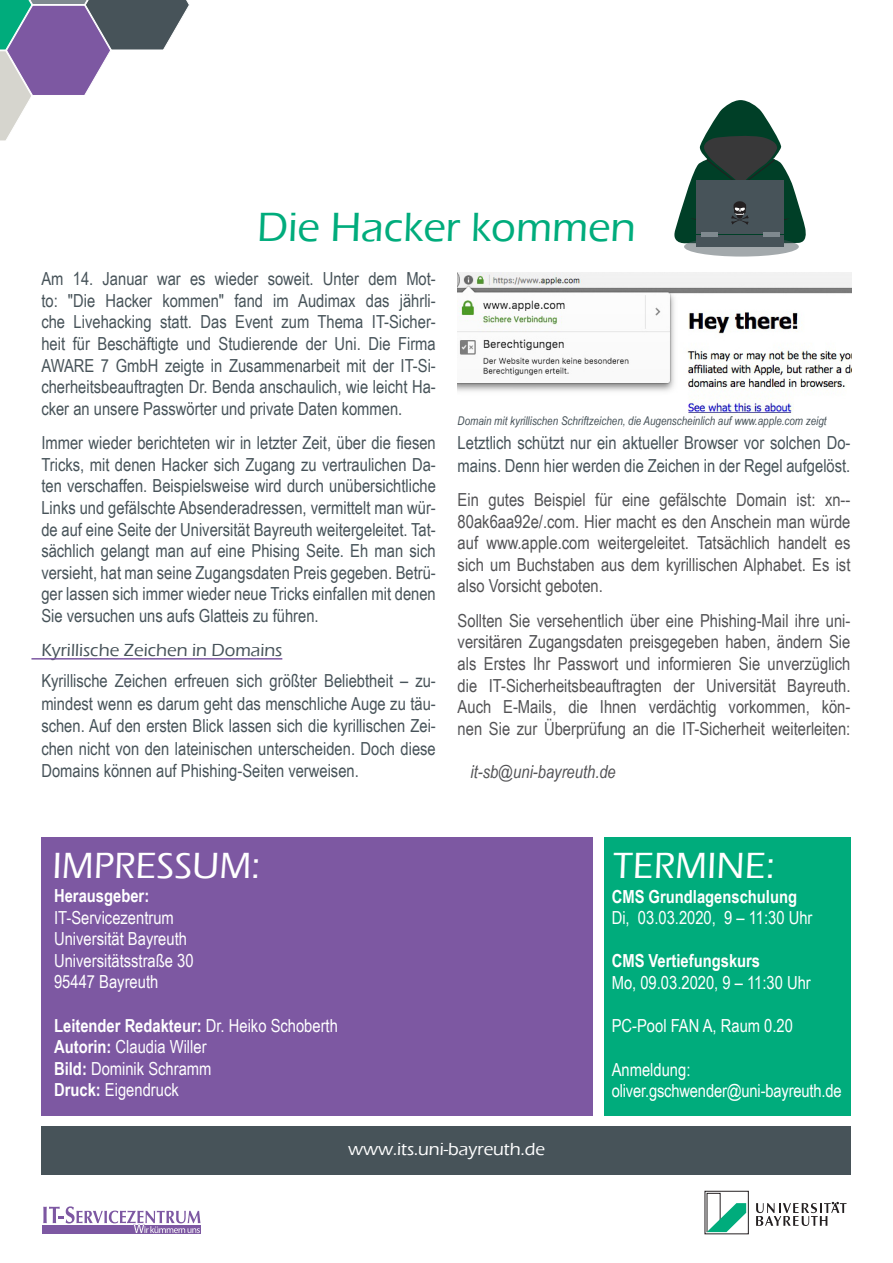
<style>
.page{position:relative;width:893px;height:1263px;background:#fff}
.page>*{position:absolute;margin:0;border:0;box-sizing:border-box;transform-origin:0 0}
.t1{font:500 42px "Eras ITC";color:#00ac7c}
.t2{font:500 37.5px "Eras ITC";color:#fff}
.Fließtext{font:18px/21.6px "Arial Narrow";color:#475359;text-align:justify}
.Fließtext-2{font:18px/21.6px "Arial Narrow";color:#535355;text-align:justify}
.t3{font:18px/21.6px "Arial Narrow";color:#fff}
.t4{font:700 18px "Arial Narrow";color:#fff}
.Fließtext-3{font:500 18px "Eras ITC";color:#475359}
.t5{font:500 18px "Eras ITC";color:#fff}
.Fließtext-4{font:italic 18px "Arial Narrow";color:#535355}
.t6{font:italic 12px "Arial Narrow";color:#475359}
.s1{font-weight:400}
.s2{font-weight:700}
</style>
<div class="page">
<svg style="left:0;top:0;width:189px;height:141px"></svg>
<div style="left:43px;top:1225px;width:158px;height:9px;background:#7d58a2"></div>
<svg style="left:43px;top:1206px;width:157px;height:27px"></svg>
<svg style="left:707px;top:1193px;width:39px;height:39px"></svg>
<div style="left:705px;top:1191px;width:44px;height:43px;border:1px solid #231f20"></div>
<svg style="left:756px;top:1202px;width:90px;height:24px"></svg>
<svg style="left:684px;top:237px;width:115px;height:20px"></svg>
<div style="left:696px;top:235px;width:88px;height:12px;background:#475359"></div>
<svg style="left:674px;top:100px;width:132px;height:146px"></svg>
<div style="left:604px;top:837px;width:246px;height:278px;background:#00ac7c"></div>
<div style="left:41px;top:1126px;width:809px;height:49px;background:#475359"></div>
<div style="left:41px;top:837px;width:551px;height:278px;background:#7d58a2"></div>
<img style="left:458px;top:272px;width:393px;height:145px">
<hr style="left:31px;top:658px;width:251px;height:1px;background:#7d58a2">
<p class="t1" style="left:257px;top:204px;width:380px">Die Hacker kommen</p>
<p class="Fließtext" style="left:41px;top:267px;width:396px">Am 14. Januar war es wieder soweit. Unter dem Mot&shy;to: "Die Hacker kommen" fand im Audimax das jährli&shy;che Livehacking statt. Das Event zum Thema IT-Sicher&shy;heit für Beschäftigte und Studierende der Uni. Die Firma AWARE 7 GmbH zeigte in Zusammenarbeit mit der IT-Si&shy;cherheitsbeauftragten Dr. Benda anschaulich, wie leicht Ha&shy;cker an unsere Passwörter und private Daten kommen.</p>
<p class="Fließtext" style="left:41px;top:431px;width:396px">Immer wieder berichteten wir in letzter Zeit, über die fiesen Tricks, mit denen Hacker sich Zugang zu vertraulichen Da&shy;ten verschaffen. Beispielsweise wird durch unübersichtliche Links und gefälschte Absenderadressen, vermittelt man wür&shy;de auf eine Seite der Universität Bayreuth weitergeleitet. Tat&shy;sächlich gelangt man auf eine Phising Seite. Eh man sich versieht, hat man seine Zugangsdaten Preis gegeben. Betrü&shy;ger lassen sich immer wieder neue Tricks einfallen mit denen Sie versuchen uns aufs Glatteis zu führen.</p>
<p class="Fließtext-3" style="left:41px;top:640px;width:243px">Kyrillische Zeichen in Domains</p>
<p class="Fließtext" style="left:41px;top:669px;width:396px;line-height:22.5px">Kyrillische Zeichen erfreuen sich größter Beliebtheit – zu&shy;mindest wenn es darum geht das menschliche Auge zu täu&shy;schen. Auf den ersten Blick lassen sich die kyrillischen Zei&shy;chen nicht von den lateinischen unterscheiden. Doch diese Domains können auf Phishing-Seiten verweisen.</p>
<p class="t6" style="left:458px;top:413px;width:370px">Domain mit kyrillischen Schriftzeichen, die Augenscheinlich auf www.apple.com zeigt</p>
<p class="Fließtext" style="left:458px;top:431px;width:394px;line-height:22.5px">Letztlich schützt nur ein aktueller Browser vor solchen Do&shy;mains. Denn hier werden die Zeichen in der Regel aufgelöst.</p>
<p class="Fließtext-2" style="left:458px;top:488px;width:394px">Ein gutes Beispiel für eine gefälschte Domain ist: xn-- 80ak6aa92e/.com. Hier macht es den Anschein man würde auf www.apple.com weitergeleitet. Tatsächlich handelt es sich um Buchstaben aus dem kyrillischen Alphabet. Es ist also Vorsicht geboten.</p>
<p class="Fließtext-2" style="left:458px;top:609px;width:394px">Sollten Sie versehentlich über eine Phishing-Mail ihre uni&shy;versitären Zugangsdaten preisgegeben haben, ändern Sie als Erstes Ihr Passwort und informieren Sie unverzüglich die IT-Sicherheitsbeauftragten der Universität Bayreuth.<br>Auch E-Mails, die Ihnen verdächtig vorkommen, kön&shy;nen Sie zur Überprüfung an die IT-Sicherheit weiterleiten:</p>
<p class="Fließtext-4" style="left:470px;top:759px;width:147px">it-sb@uni-bayreuth.de</p>
<p class="t2" style="left:52px;top:844px;width:209px">IMPRESSUM:</p>
<p class="t4" style="left:54px;top:882px;width:97px">Herausgeber:</p>
<p class="t3" style="left:54px;top:906px;width:121px">IT-Servicezentrum</p>
<p class="t3" style="left:54px;top:927px;width:134px">Universität Bayreuth</p>
<p class="t3" style="left:54px;top:949px;width:141px">Universitätsstraße 30</p>
<p class="t3" style="left:54px;top:970px;width:106px">95447 Bayreuth</p>
<p class="t4" style="left:54px;top:1011px;width:285px">Leitender Redakteur: <span class="s1">Dr. Heiko Schoberth</span></p>
<p class="t3" style="left:54px;top:1035px;width:154px"><span class="s2">Autorin:</span> Claudia Willer</p>
<p class="t3" style="left:54px;top:1057px;width:159px"><span class="s2">Bild:</span> Dominik Schramm</p>
<p class="t3" style="left:54px;top:1078px;width:126px"><span class="s2">Druck:</span> Eigendruck</p>
<p class="t2" style="left:613px;top:844px;width:163px">TERMINE:</p>
<p class="t4" style="left:612px;top:883px;width:187px">CMS Grundlagenschulung</p>
<p class="t3" style="left:612px;top:906px;width:202px">Di, 03.03.2020, 9 – 11:30 Uhr</p>
<p class="t4" style="left:612px;top:947px;width:150px">CMS Vertiefungskurs</p>
<p class="t3" style="left:612px;top:971px;width:201px">Mo, 09.03.2020, 9 – 11:30 Uhr</p>
<p class="t3" style="left:612px;top:1014px;width:183px">PC-Pool FAN A, Raum 0.20</p>
<p class="t3" style="left:612px;top:1058px;width:231px">Anmeldung: oliver.gschwender@uni-bayreuth.de</p>
<p class="t5" style="left:348px;top:1139px;width:198px">www.its.uni-bayreuth.de</p>
</div>
